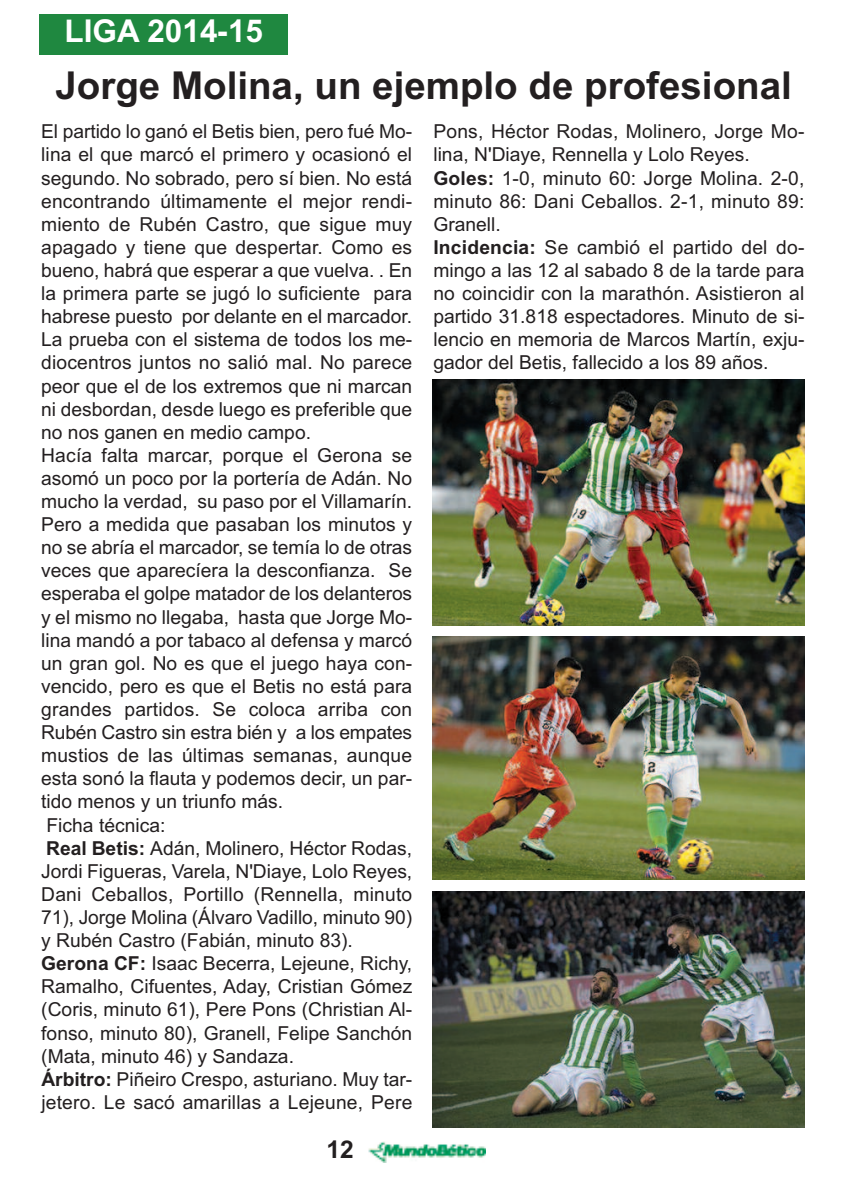
<style>
.page{position:relative;width:844px;height:1191px;background:#fff}
.page>*{position:absolute;margin:0;border:0;box-sizing:border-box;transform-origin:0 0}
.t1{font:700 38.5px "Arial";color:#231f20}
.t2{font:700 31.5px "Arial";color:#fff}
.t3{font:700 24.5px "Arial";color:#231f20}
.t4{font:19.25px/23.1px "Arial";color:#231f20}
.s1{font-weight:700}
</style>
<div class="page">
<img style="left:368px;top:1141px;width:117px;height:21px">
<div style="left:40px;top:14px;width:248px;height:40px;background:#1f8840"></div>
<img style="left:432px;top:380px;width:372px;height:245px">
<img style="left:432px;top:636px;width:372px;height:243px">
<img style="left:432px;top:891px;width:372px;height:236px">
<h2 class="t2" style="left:64px;top:13px;width:200px">LIGA 2014-15</h2>
<h1 class="t1" style="left:55px;top:63px;width:737px">Jorge Molina, un ejemplo de profesional</h1>
<p class="t4" style="left:41px;top:120px;width:372px">El partido lo ganó el Betis bien, pero fué Mo&shy;lina el que marcó el primero y ocasionó el segundo. No sobrado, pero sí bien. No está encontrando últimamente el mejor rendi&shy;miento de Rubén Castro, que sigue muy apagado y tiene que despertar. Como es bueno, habrá que esperar a que vuelva. . En la primera parte se jugó lo suficiente para habrese puesto por delante en el marcador.<br>La prueba con el sistema de todos los me&shy;diocentros juntos no salió mal. No parece peor que el de los extremos que ni marcan ni desbordan, desde luego es preferible que no nos ganen en medio campo.<br>Hacía falta marcar, porque el Gerona se asomó un poco por la portería de Adán. No mucho la verdad, su paso por el Villamarín.<br>Pero a medida que pasaban los minutos y no se abría el marcador, se temía lo de otras veces que aparecíera la desconfianza. Se esperaba el golpe matador de los delanteros y el mismo no llegaba, hasta que Jorge Mo&shy;lina mandó a por tabaco al defensa y marcó un gran gol. No es que el juego haya con&shy;vencido, pero es que el Betis no está para grandes partidos. Se coloca arriba con Rubén Castro sin estra bién y a los empates mustios de las últimas semanas, aunque esta sonó la flauta y podemos decir, un par&shy;tido menos y un triunfo más.<br>Ficha técnica:<br><span class="s1">Real Betis:</span> Adán, Molinero, Héctor Rodas, Jordi Figueras, Varela, N'Diaye, Lolo Reyes, Dani Ceballos, Portillo (Rennella, minuto 71), Jorge Molina (Álvaro Vadillo, minuto 90) y Rubén Castro (Fabián, minuto 83).<br><span class="s1">Gerona CF:</span> Isaac Becerra, Lejeune, Richy, Ramalho, Cifuentes, Aday, Cristian Gómez (Coris, minuto 61), Pere Pons (Christian Al&shy;fonso, minuto 80), Granell, Felipe Sanchón (Mata, minuto 46) y Sandaza.<br><span class="s1">Árbitro:</span> Piñeiro Crespo, asturiano. Muy tar&shy;jetero. Le sacó amarillas a Lejeune, Pere</p>
<p class="t4" style="left:433px;top:120px;width:372px">Pons, Héctor Rodas, Molinero, Jorge Mo&shy;lina, N'Diaye, Rennella y Lolo Reyes.<br><span class="s1">Goles:</span> 1-0, minuto 60: Jorge Molina. 2-0, minuto 86: Dani Ceballos. 2-1, minuto 89:<br>Granell.<br><span class="s1">Incidencia:</span> Se cambió el partido del do&shy;mingo a las 12 al sabado 8 de la tarde para no coincidir con la marathón. Asistieron al partido 31.818 espectadores. Minuto de si&shy;lencio en memoria de Marcos Martín, exju&shy;gador del Betis, fallecido a los 89 años.</p>
<p class="t3" style="left:326px;top:1135px;width:29px">12</p>
</div>
